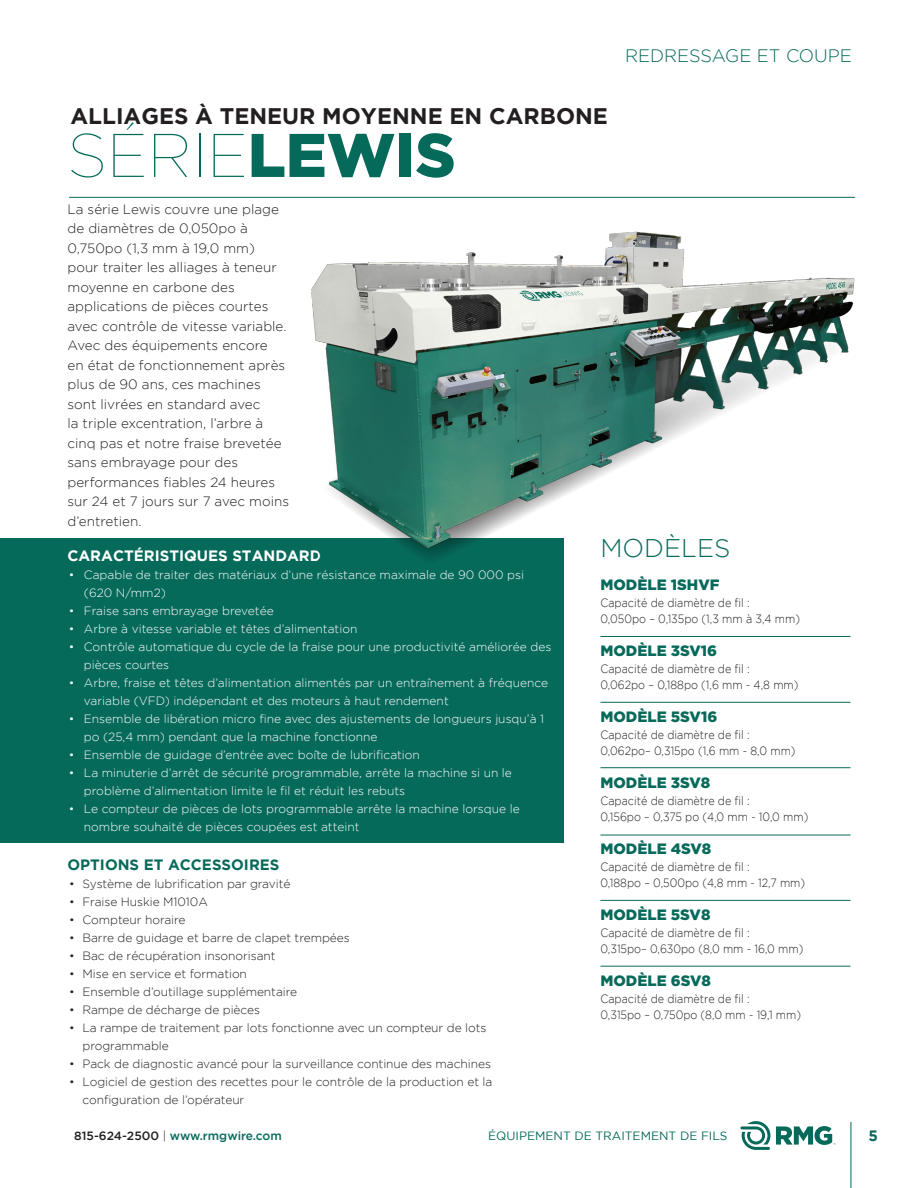
<style>
.page{position:relative;width:918px;height:1188px;background:#fff}
.page>*{position:absolute;margin:0;border:0;box-sizing:border-box;transform-origin:0 0}
.t1{font:100 61.5px "Gotham";color:#066a5b}
.t2{font:300 25.5px "Gotham";color:#066a5b}
.t3{font:700 22.5px "Gotham";color:#231f20}
.t4{font:300 18px "Gotham";color:#066a5b}
.t5{font:900 15px "Gotham";color:#066a5b}
.t6{font:700 15px "Gotham";color:#fff}
.t7{font:700 15px "Gotham";color:#066a5b}
.t8{font:300 13.5px/19.5px "Gotham";color:#231f20}
.t9{font:300 12px/18px "Gotham";color:#fff}
.t10{font:300 12px/18px "Gotham";letter-spacing:-.005em;color:#231f20}
.t11{font:300 12px "Gotham";letter-spacing:-.005em;color:#231f20;scale:.9 1}
.t12{font:500 12px "Gotham";color:#066a5b}
.t13{font:12px "Gotham";color:#066a5b}
.s1{font-weight:900}
.s2{color:#231f20}
.s3{font-weight:300;color:#231f20}
</style>
<div class="page">
<hr style="left:851px;top:1122px;width:1px;height:66px;background:#066a5b">
<svg style="left:776px;top:1126px;width:60px;height:19px"></svg>
<svg style="left:740px;top:1121px;width:30px;height:29px"></svg>
<div style="left:0;top:538px;width:564px;height:305px;background:#066a5b"></div>
<hr style="left:600px;top:636px;width:250px;height:1px;background:#066a5b">
<hr style="left:600px;top:767px;width:250px;height:1px;background:#066a5b">
<hr style="left:600px;top:900px;width:250px;height:1px;background:#066a5b">
<hr style="left:600px;top:702px;width:250px;height:1px;background:#066a5b">
<hr style="left:600px;top:835px;width:250px;height:1px;background:#066a5b">
<hr style="left:600px;top:966px;width:250px;height:1px;background:#066a5b">
<hr style="left:69px;top:197px;width:786px;height:1px;background:#066a5b">
<img style="left:282px;top:196px;width:574px;height:362px">
<p class="t3" style="left:70px;top:103px;width:539px">ALLIAGES À TENEUR MOYENNE EN CARBONE</p>
<p class="t1" style="left:68px;top:122px;width:390px">SÉRIE<span class="s1">LEWIS</span></p>
<p class="t8" style="left:68px;top:199px;width:223px">La série Lewis couvre une plage de diamètres de 0,050po à<br>0,750po (1,3 mm à 19,0 mm) pour traiter les alliages à teneur moyenne en carbone des applications de pièces courtes avec contrôle de vitesse variable.<br>Avec des équipements encore<br>en état de fonctionnement après plus de 90 ans, ces machines sont livrées en standard avec<br>la triple excentration, l’arbre à cinq pas et notre fraise brevetée sans embrayage pour des performances fiables 24 heures sur 24 et 7 jours sur 7 avec moins d’entretien.</p>
<h3 class="t4" style="left:625px;top:45px;width:228px">REDRESSAGE ET COUPE</h3>
<p class="t6" style="left:67px;top:547px;width:256px">CARACTÉRISTIQUES STANDARD</p>
<p class="t9" style="left:84px;top:565px;width:442px;text-indent:-15px">• Capable de traiter des matériaux d’une résistance maximale de 90 000 psi (620 N/mm2)</p>
<p class="t9" style="left:69px;top:601px;width:206px">• Fraise sans embrayage brevetée</p>
<p class="t9" style="left:69px;top:619px;width:290px">• Arbre à vitesse variable et têtes d’alimentation</p>
<p class="t9" style="left:84px;top:637px;width:469px;text-indent:-15px">• Contrôle automatique du cycle de la fraise pour une productivité améliorée des pièces courtes</p>
<p class="t9" style="left:84px;top:673px;width:466px;text-indent:-15px">• Arbre, fraise et têtes d’alimentation alimentés par un entraînement à fréquence variable (VFD) indépendant et des moteurs à haut rendement</p>
<p class="t9" style="left:84px;top:709px;width:462px;text-indent:-15px">• Ensemble de libération micro fine avec des ajustements de longueurs jusqu’à 1 po (25,4 mm) pendant que la machine fonctionne</p>
<p class="t9" style="left:69px;top:745px;width:353px">• Ensemble de guidage d’entrée avec boîte de lubrification</p>
<p class="t9" style="left:84px;top:763px;width:430px;text-indent:-15px">• La minuterie d’arrêt de sécurité programmable, arrête la machine si un le problème d’alimentation limite le fil et réduit les rebuts</p>
<p class="t9" style="left:84px;top:799px;width:437px;text-indent:-15px">• Le compteur de pièces de lots programmable arrête la machine lorsque le nombre souhaité de pièces coupées est atteint</p>
<p class="t7" style="left:68px;top:856px;width:214px">OPTIONS ET ACCESSOIRES</p>
<p class="t10" style="left:69px;top:874px;width:223px">• Système de lubrification par gravité</p>
<p class="t10" style="left:69px;top:892px;width:140px">• Fraise Huskie M1010A</p>
<p class="t10" style="left:69px;top:910px;width:118px">• Compteur horaire</p>
<p class="t10" style="left:69px;top:928px;width:282px">• Barre de guidage et barre de clapet trempées</p>
<p class="t10" style="left:69px;top:946px;width:208px">• Bac de récupération insonorisant</p>
<p class="t10" style="left:69px;top:964px;width:180px">• Mise en service et formation</p>
<p class="t10" style="left:69px;top:982px;width:230px">• Ensemble d’outillage supplémentaire</p>
<p class="t10" style="left:69px;top:1000px;width:193px">• Rampe de décharge de pièces</p>
<p class="t10" style="left:82px;top:1018px;width:406px;text-indent:-14px">• La rampe de traitement par lots fonctionne avec un compteur de lots programmable</p>
<p class="t10" style="left:69px;top:1054px;width:424px">• Pack de diagnostic avancé pour la surveillance continue des machines</p>
<p class="t10" style="left:82px;top:1072px;width:411px;text-indent:-14px">• Logiciel de gestion des recettes pour le contrôle de la production et la configuration de l’opérateur</p>
<p class="t2" style="left:600px;top:534px;width:132px">MODÈLES</p>
<p class="t5" style="left:600px;top:576px;width:121px">MODÈLE 1SHVF</p>
<p class="t11" style="left:600px;top:596px;width:167px">Capacité de diamètre de fil :</p>
<p class="t11" style="left:600px;top:612px;width:223px">0,050po – 0,135po (1,3 mm à 3,4 mm)</p>
<p class="t5" style="left:600px;top:642px;width:118px">MODÈLE 3SV16</p>
<p class="t11" style="left:600px;top:662px;width:167px">Capacité de diamètre de fil :</p>
<p class="t11" style="left:600px;top:678px;width:222px">0,062po – 0,188po (1,6 mm - 4,8 mm)</p>
<p class="t5" style="left:600px;top:708px;width:118px">MODÈLE 5SV16</p>
<p class="t11" style="left:600px;top:728px;width:167px">Capacité de diamètre de fil :</p>
<p class="t11" style="left:600px;top:744px;width:218px">0,062po– 0,315po (1,6 mm - 8,0 mm)</p>
<p class="t5" style="left:600px;top:774px;width:111px">MODÈLE 3SV8</p>
<p class="t11" style="left:600px;top:794px;width:167px">Capacité de diamètre de fil :</p>
<p class="t11" style="left:600px;top:810px;width:233px">0,156po – 0,375 po (4,0 mm - 10,0 mm)</p>
<p class="t5" style="left:600px;top:840px;width:112px">MODÈLE 4SV8</p>
<p class="t11" style="left:600px;top:860px;width:167px">Capacité de diamètre de fil :</p>
<p class="t11" style="left:600px;top:876px;width:229px">0,188po – 0,500po (4,8 mm - 12,7 mm)</p>
<p class="t5" style="left:600px;top:906px;width:111px">MODÈLE 5SV8</p>
<p class="t11" style="left:600px;top:926px;width:167px">Capacité de diamètre de fil :</p>
<p class="t11" style="left:600px;top:942px;width:227px">0,315po– 0,630po (8,0 mm - 16,0 mm)</p>
<p class="t5" style="left:600px;top:972px;width:112px">MODÈLE 6SV8</p>
<p class="t11" style="left:600px;top:992px;width:167px">Capacité de diamètre de fil :</p>
<p class="t11" style="left:600px;top:1008px;width:224px">0,315po – 0,750po (8,0 mm - 19,1 mm)</p>
<p class="t12" style="left:74px;top:1129px;width:209px"><span class="s2">815-624-2500</span> <span class="s3">|</span> www.rmgwire.com</p>
<p class="t13" style="left:488px;top:1129px;width:241px">ÉQUIPEMENT DE TRAITEMENT DE FILS</p>
<p class="t7" style="left:868px;top:1127px;width:11px">5</p>
</div>
